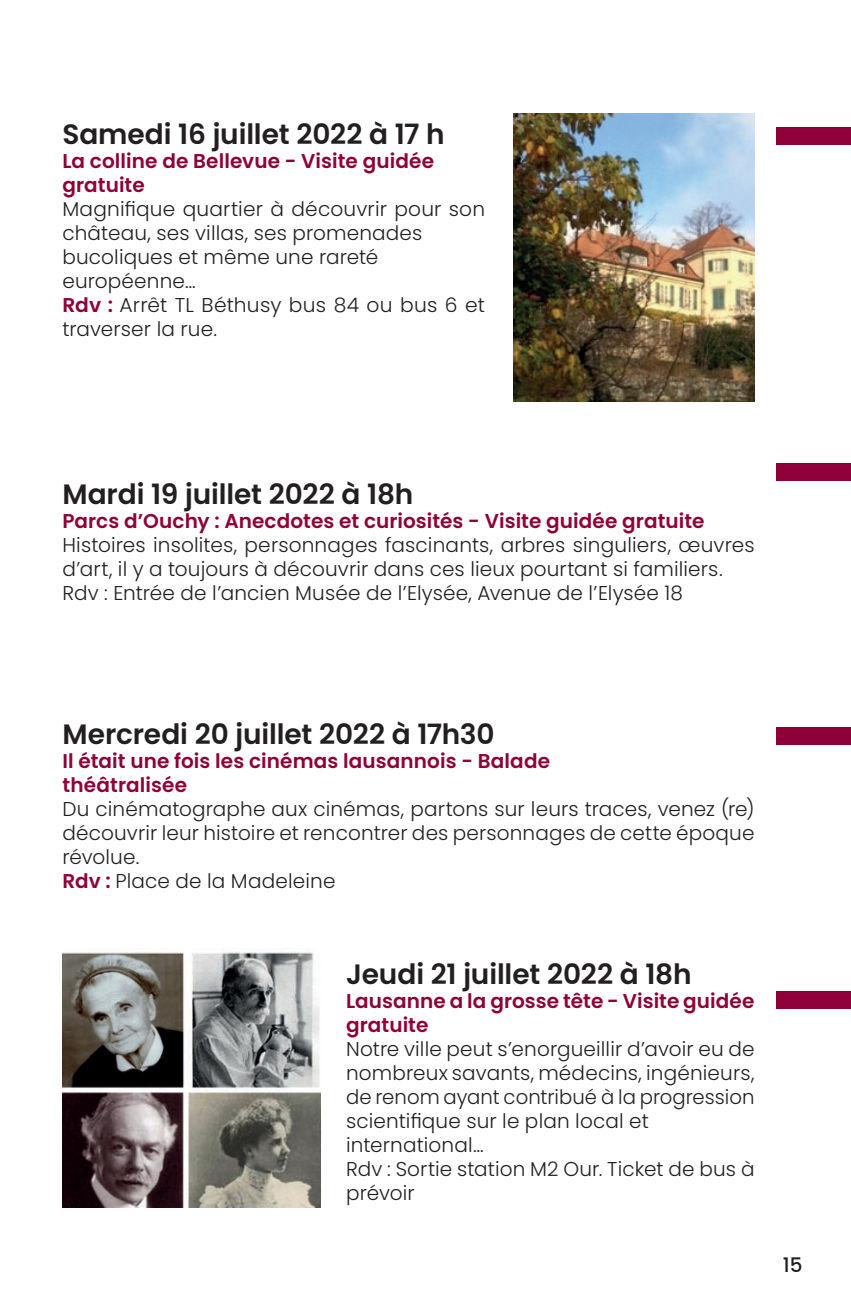
<style>
.page{position:relative;width:851px;height:1304px;background:#fff}
.page>*{position:absolute;margin:0;border:0;box-sizing:border-box;transform-origin:0 0}
.t1{font:600 28px "Poppins";letter-spacing:-.005em;color:#231f20}
.t2{font:300 20px/24px "Poppins";letter-spacing:.01em;color:#231f20}
.t3{font:600 20px/24px "Poppins";letter-spacing:.005em;color:#900038}
.t4{font:500 20px "Poppins";color:#231f20}
.s1{font-weight:600;color:#900038}
</style>
<div class="page">
<img style="left:513px;top:113px;width:241px;height:288px">
<div style="left:776px;top:127px;width:74px;height:17px;background:#900038"></div>
<div style="left:776px;top:463px;width:74px;height:17px;background:#900038"></div>
<div style="left:776px;top:727px;width:74px;height:17px;background:#900038"></div>
<div style="left:776px;top:991px;width:74px;height:17px;background:#900038"></div>
<img style="left:62px;top:948px;width:258px;height:260px">
<h1 class="t1" style="left:62px;top:118px;width:384px">Samedi 16 juillet 2022 à 17 h</h1>
<p class="t3" style="left:62px;top:149px;width:373px">La colline de Bellevue - Visite guidée gratuite</p>
<p class="t2" style="left:62px;top:197px;width:424px">Magnifique quartier à découvrir pour son château, ses villas, ses promenades bucoliques et même une rareté européenne…<br><span class="s1">Rdv :</span> Arrêt TL Béthusy bus 84 ou bus 6 et traverser la rue.</p>
<h1 class="t1" style="left:62px;top:478px;width:352px">Mardi 19 juillet 2022 à 18h</h1>
<p class="t3" style="left:62px;top:509px;width:643px">Parcs d’Ouchy : Anecdotes et curiosités - Visite guidée gratuite</p>
<p class="t2" style="left:62px;top:533px;width:693px">Histoires insolites, personnages fascinants, arbres singuliers, œuvres d’art, il y a toujours à découvrir dans ces lieux pourtant si familiers.<br>Rdv : Entrée de l’ancien Musée de l’Elysée, Avenue de l’Elysée 18</p>
<h1 class="t1" style="left:62px;top:718px;width:434px">Mercredi 20 juillet 2022 à 17h30</h1>
<p class="t3" style="left:62px;top:749px;width:489px">Il était une fois les cinémas lausannois - Balade théâtralisée</p>
<p class="t2" style="left:62px;top:797px;width:693px">Du cinématographe aux cinémas, partons sur leurs traces, venez (re) découvrir leur histoire et rencontrer des personnages de cette époque révolue.<br><span class="s1">Rdv :</span> Place de la Madeleine</p>
<h1 class="t1" style="left:346px;top:958px;width:347px">Jeudi 21 juillet 2022 à 18h</h1>
<p class="t3" style="left:346px;top:989px;width:410px">Lausanne a la grosse tête - Visite guidée gratuite</p>
<p class="t2" style="left:346px;top:1037px;width:410px">Notre ville peut s’enorgueillir d’avoir eu de nombreux savants, médecins, ingénieurs, de renom ayant contribué à la progression scientifique sur le plan local et international…<br>Rdv : Sortie station M2 Our. Ticket de bus à prévoir</p>
<p class="t4" style="left:782px;top:1253px;width:21px">15</p>
</div>
